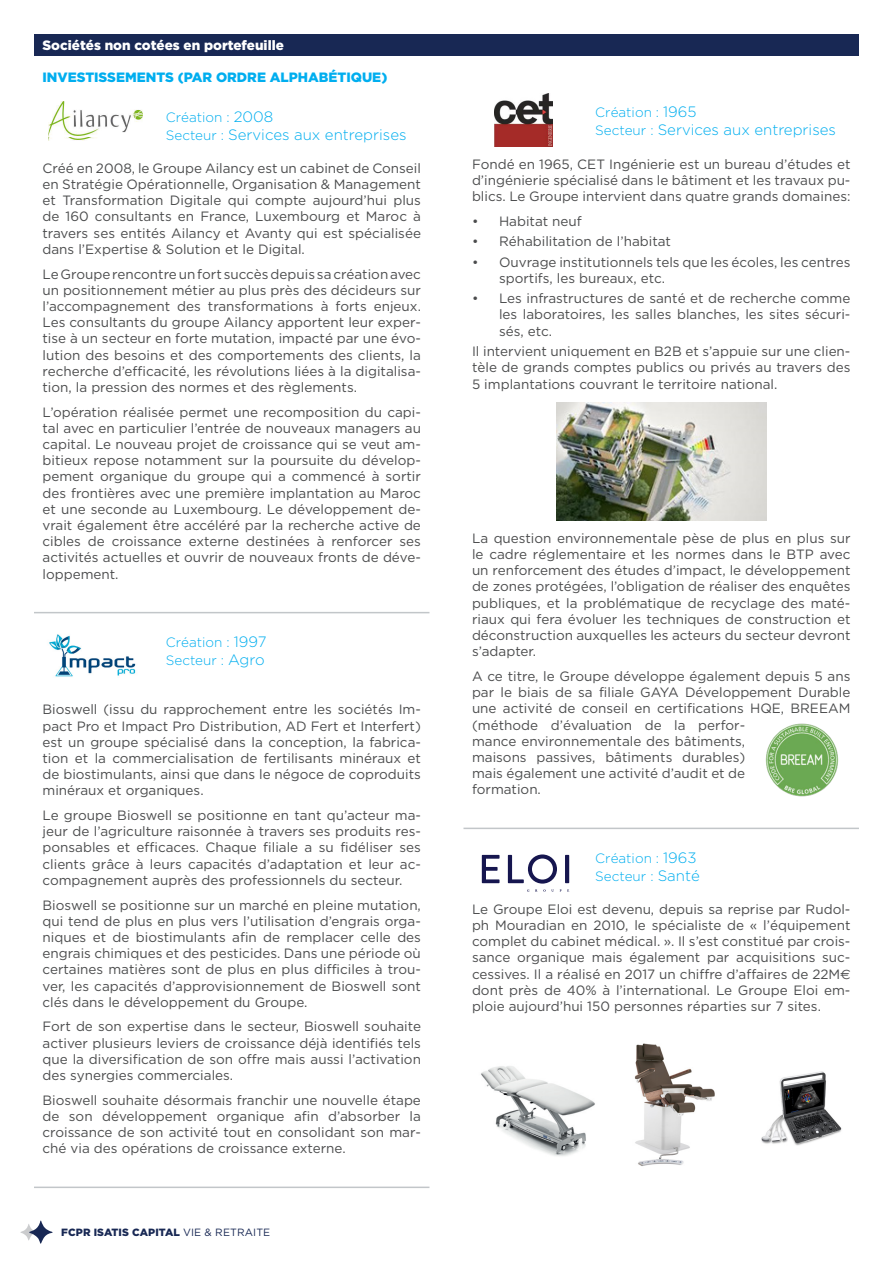
<style>
.page{position:relative;width:893px;height:1263px;background:#fff}
.page>*{position:absolute;margin:0;border:0;box-sizing:border-box;transform-origin:0 0}
.Lignes_NC_-_Secteur{font:300 15px "Gotham HTF";color:#00aeef}
.Reporting_-_Texte_co{font:13.5px/16.2px "Gotham HTF";color:#4b4c4d;text-align:justify}
.Lignes_NC_-_Création{font:300 13.5px "Gotham HTF";color:#00aeef}
.Lignes_NC_-_Chapitre{font:900 13.5px "Gotham HTF";color:#00aeef}
.t1{font:900 13.5px "Gotham HTF";color:#fff}
.Lignes_NC_-_Secteur-2{font:300 13.5px "Gotham HTF";color:#00aeef}
.t2{font:900 10.5px "Gotham HTF";letter-spacing:.01em;color:#182854}
.s1{font-size:15px}
.s2{font-size:13.5px}
.s3{font-weight:400}
.s4{font-family:"Euro Sans"}
</style>
<div class="page">
<svg style="left:20px;top:1220px;width:33px;height:24px"></svg>
<div style="left:34px;top:34px;width:825px;height:21px;background:#182854"></div>
<hr style="left:34px;top:612px;width:395px;height:1px;background:#c2c6c9">
<hr style="left:34px;top:1186px;width:395px;height:2px;background:#c2c6c9">
<hr style="left:463px;top:828px;width:396px;height:1px;background:#c2c6c9">
<img style="left:481px;top:1066px;width:114px;height:90px">
<img style="left:634px;top:1043px;width:81px;height:123px">
<img style="left:761px;top:1071px;width:81px;height:75px">
<img style="left:49px;top:136px;width:48px;height:5px">
<img style="left:49px;top:634px;width:87px;height:43px">
<img style="left:49px;top:102px;width:93px;height:34px">
<img style="left:557px;top:403px;width:210px;height:117px">
<img style="left:765px;top:723px;width:74px;height:74px">
<svg style="left:535px;top:889px;width:19px;height:3px"></svg>
<svg style="left:482px;top:855px;width:17px;height:28px"></svg>
<svg style="left:508px;top:854px;width:49px;height:29px"></svg>
<hr style="left:565px;top:855px;width:4px;height:28px;background:#16164f">
<img style="left:494px;top:94px;width:58px;height:52px">
<p class="t1" style="left:43px;top:37px;width:243px">Sociétés non cotées en portefeuille</p>
<p class="Lignes_NC_-_Chapitre" style="left:43px;top:70px;width:346px">INVESTISSEMENTS (PAR ORDRE ALPHABÉTIQUE)</p>
<p class="Lignes_NC_-_Création" style="left:166px;top:109px;width:109px">Création : <span class="s1">2008</span></p>
<p class="Lignes_NC_-_Secteur" style="left:166px;top:126px;width:242px"><span class="s2">Secteur :</span> Services aux entreprises</p>
<p class="Reporting_-_Texte_co" style="left:43px;top:160px;width:380px">Créé en 2008, le Groupe Ailancy est un cabinet de Conseil en Stratégie Opérationnelle, Organisation &amp; Management et Transformation Digitale qui compte aujourd’hui plus de 160 consultants en France, Luxembourg et Maroc à travers ses entités Ailancy et Avanty qui est spécialisée dans l’Expertise &amp; Solution et le Digital.</p>
<p class="Reporting_-_Texte_co" style="left:43px;top:265px;width:380px">Le Groupe rencontre un fort succès depuis sa création avec un positionnement métier au plus près des décideurs sur l’accompagnement des transformations à forts enjeux.<br>Les consultants du groupe Ailancy apportent leur exper&shy;tise à un secteur en forte mutation, impacté par une évo&shy;lution des besoins et des comportements des clients, la recherche d’efficacité, les révolutions liées à la digitalisa&shy;tion, la pression des normes et des règlements.</p>
<p class="Reporting_-_Texte_co" style="left:43px;top:404px;width:380px">L’opération réalisée permet une recomposition du capi&shy;tal avec en particulier l’entrée de nouveaux managers au capital. Le nouveau projet de croissance qui se veut am&shy;bitieux repose notamment sur la poursuite du dévelop&shy;pement organique du groupe qui a commencé à sortir des frontières avec une première implantation au Maroc et une seconde au Luxembourg. Le développement de&shy;vrait également être accéléré par la recherche active de cibles de croissance externe destinées à renforcer ses activités actuelles et ouvrir de nouveaux fronts de déve&shy;loppement.</p>
<p class="Lignes_NC_-_Création" style="left:166px;top:635px;width:102px">Création : <span class="s1">1997</span></p>
<p class="Lignes_NC_-_Secteur-2" style="left:166px;top:653px;width:100px">Secteur : <span class="s1">Agro</span></p>
<p class="Reporting_-_Texte_co" style="left:43px;top:701px;width:380px">Bioswell (issu du rapprochement entre les sociétés Im&shy;pact Pro et Impact Pro Distribution, AD Fert et Interfert) est un groupe spécialisé dans la conception, la fabrica&shy;tion et la commercialisation de fertilisants minéraux et de biostimulants, ainsi que dans le négoce de coproduits minéraux et organiques.</p>
<p class="Reporting_-_Texte_co" style="left:43px;top:807px;width:380px">Le groupe Bioswell se positionne en tant qu’acteur ma&shy;jeur de l’agriculture raisonnée à travers ses produits res&shy;ponsables et efficaces. Chaque filiale a su fidéliser ses clients grâce à leurs capacités d’adaptation et leur ac&shy;compagnement auprès des professionnels du secteur.</p>
<p class="Reporting_-_Texte_co" style="left:43px;top:896px;width:380px">Bioswell se positionne sur un marché en pleine mutation, qui tend de plus en plus vers l’utilisation d’engrais orga&shy;niques et de biostimulants afin de remplacer celle des engrais chimiques et des pesticides. Dans une période où certaines matières sont de plus en plus difficiles à trou&shy;ver, les capacités d’approvisionnement de Bioswell sont clés dans le développement du Groupe.</p>
<p class="Reporting_-_Texte_co" style="left:43px;top:1018px;width:380px">Fort de son expertise dans le secteur, Bioswell souhaite activer plusieurs leviers de croissance déjà identifiés tels que la diversification de son offre mais aussi l’activation des synergies commerciales.</p>
<p class="Reporting_-_Texte_co" style="left:43px;top:1092px;width:380px">Bioswell souhaite désormais franchir une nouvelle étape de son développement organique afin d’absorber la croissance de son activité tout en consolidant son mar&shy;ché via des opérations de croissance externe.</p>
<p class="t2" style="left:61px;top:1227px;width:211px">FCPR ISATIS CAPITAL <span class="s3">VIE &amp; RETRAITE</span></p>
<p class="Lignes_NC_-_Création" style="left:595px;top:105px;width:103px">Création : <span class="s1">1965</span></p>
<p class="Lignes_NC_-_Secteur" style="left:595px;top:122px;width:242px"><span class="s2">Secteur :</span> Services aux entreprises</p>
<p class="Reporting_-_Texte_co" style="left:472px;top:156px;width:380px">Fondé en 1965, CET Ingénierie est un bureau d’études et d’ingénierie spécialisé dans le bâtiment et les travaux pu&shy;blics. Le Groupe intervient dans quatre grands domaines:</p>
<p class="Reporting_-_Texte_co" style="left:472px;top:213px;width:111px">• Habitat neuf</p>
<p class="Reporting_-_Texte_co" style="left:472px;top:233px;width:200px">• Réhabilitation de l’habitat</p>
<p class="Reporting_-_Texte_co" style="left:499px;top:254px;width:353px;text-indent:-27px">• Ouvrage institutionnels tels que les écoles, les centres sportifs, les bureaux, etc.</p>
<p class="Reporting_-_Texte_co" style="left:499px;top:290px;width:353px;text-indent:-27px">• Les infrastructures de santé et de recherche comme les laboratoires, les salles blanches, les sites sécuri&shy;sés, etc.</p>
<p class="Reporting_-_Texte_co" style="left:472px;top:343px;width:380px">Il intervient uniquement en B2B et s’appuie sur une clien&shy;tèle de grands comptes publics ou privés au travers des 5 implantations couvrant le territoire national.</p>
<p class="Reporting_-_Texte_co" style="left:472px;top:530px;width:380px">La question environnementale pèse de plus en plus sur le cadre réglementaire et les normes dans le BTP avec un renforcement des études d’impact, le développement de zones protégées, l’obligation de réaliser des enquêtes publiques, et la problématique de recyclage des maté&shy;riaux qui fera évoluer les techniques de construction et déconstruction auxquelles les acteurs du secteur devront s’adapter.</p>
<p class="Reporting_-_Texte_co" style="left:472px;top:668px;width:380px;text-align:left">A ce titre, le Groupe développe également depuis 5 ans par le biais de sa filiale GAYA Développement Durable une activité de conseil en certifications HQE, BREEAM (méthode d’évaluation de la perfor-<br>mance environnementale des bâtiments,<br>maisons passives, bâtiments durables)<br>mais également une activité d’audit et de<br>formation.</p>
<p class="Lignes_NC_-_Création" style="left:595px;top:850px;width:103px">Création : <span class="s1">1963</span></p>
<p class="Lignes_NC_-_Secteur-2" style="left:595px;top:868px;width:106px">Secteur : <span class="s1">Santé</span></p>
<p class="Reporting_-_Texte_co" style="left:472px;top:901px;width:380px">Le Groupe Eloi est devenu, depuis sa reprise par Rudol&shy;ph Mouradian en 2010, le spécialiste de « l’équipement complet du cabinet médical. ». Il s’est constitué par crois&shy;sance organique mais également par acquisitions suc&shy;cessives. Il a réalisé en 2017 un chiffre d’affaires de 22M<span class="s4">€ </span>dont près de 40% à l’international. Le Groupe Eloi em&shy;ploie aujourd’hui 150 personnes réparties sur 7 sites.</p>
</div>
